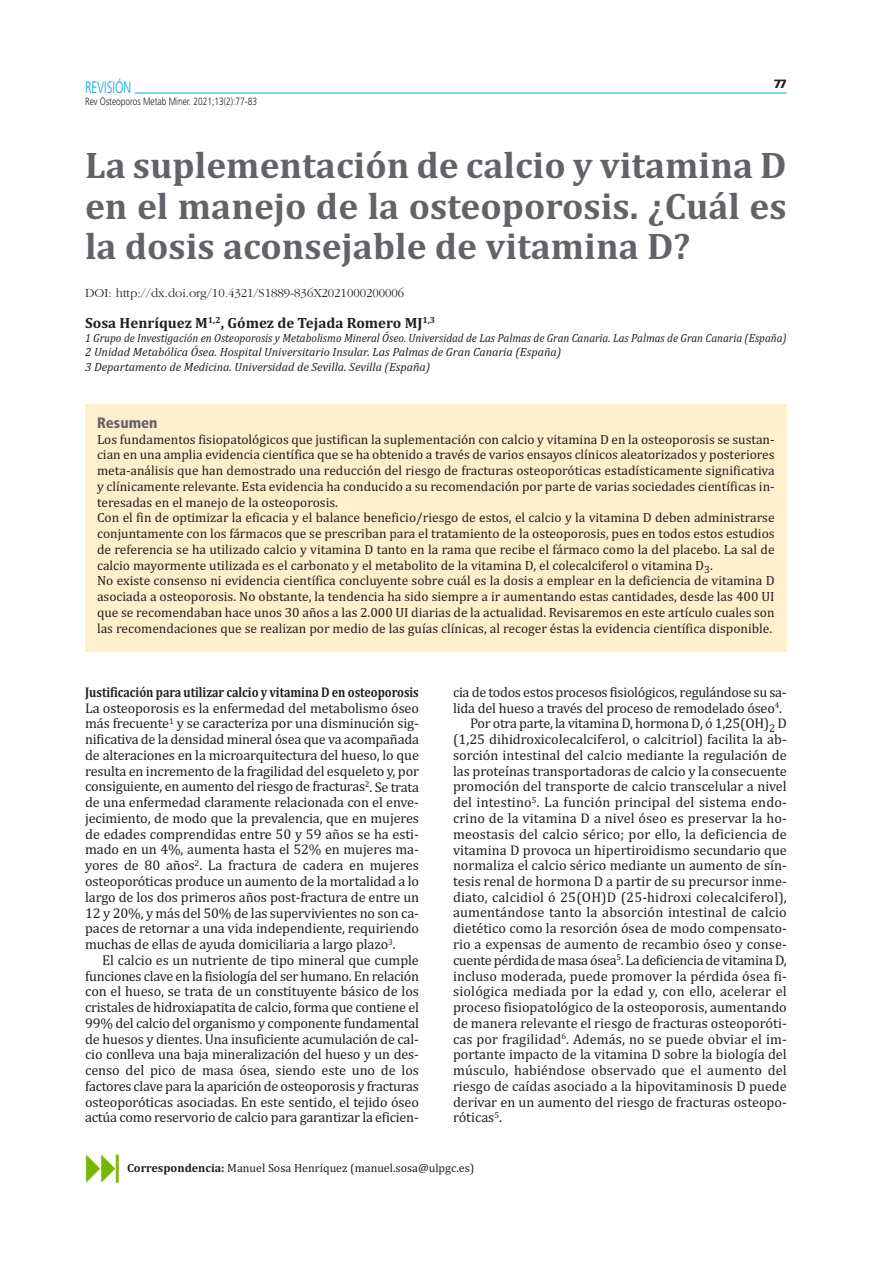
<style>
.page{position:relative;width:893px;height:1263px;background:#fff}
.page>*{position:absolute;margin:0;border:0;box-sizing:border-box;transform-origin:0 0}
.t1{font:700 37.5px/40.5px "Cambria";color:#626369;text-align:justify}
.t2{font:300 16.5px "Frutiger";color:#00a8e1;scale:.7 1}
.t3{font:700 15px "Cambria";color:#231f20}
.t4{font:900 condensed 15px "Frutiger";color:#626369}
.t5{font:14.25px/15.8px "Cambria";color:#231f20;text-align:justify}
.t6{font:14.25px "Cambria";letter-spacing:-.02em;color:#231f20}
.t7{font:700 14.25px "Cambria";color:#231f20;scale:.85 1}
.t8{font:14.25px "Cambria";letter-spacing:-.025em;color:#231f20}
.t9{font:13.5px/15.8px "Cambria";color:#231f20}
.t10{font:300 12.75px "Garamond";color:#231f20}
.t11{font:italic 12px/14.2px "Cambria";color:#231f20;scale:.92 1}
.t12{font:12px "Cambria";color:#231f20}
.t13{font:900 12px "Frutiger";color:#231f20}
.t14{font:300 10.5px "Frutiger";color:#231f20;scale:.8 1}
.s1{font-weight:700}
</style>
<div class="page">
<hr style="left:135px;top:93px;width:652px;height:1px;background:#00a8e1">
<div style="left:85px;top:405px;width:702px;height:247px;background:#ffefcc"></div>
<p class="t2" style="left:85px;top:80px;width:67px">REVISIÓN</p>
<p class="t14" style="left:85px;top:97px;width:217px">Rev Osteoporos Metab Miner. 2021;13(2):77-83</p>
<p class="t13" style="left:774px;top:79px;width:14px">77</p>
<h1 class="t1" style="left:85px;top:149px;width:703px">La suplementación de calcio y vitamina D en el manejo de la osteoporosis. ¿Cuál es la dosis aconsejable de vitamina D?</h1>
<p class="t10" style="left:85px;top:288px;width:321px">DOI: http://dx.doi.org/10.4321/S1889-836X2021000200006</p>
<p class="t3" style="left:85px;top:317px;width:352px">Sosa Henríquez M<sup>1,2</sup>, Gómez de Tejada Romero MJ<sup>1,3</sup></p>
<p class="t11" style="left:85px;top:332px;width:764px">1 Grupo de Investigación en Osteoporosis y Metabolismo Mineral Óseo. Universidad de Las Palmas de Gran Canaria. Las Palmas de Gran Canaria (España)<br>2 Unidad Metabólica Ósea. Hospital Universitario Insular. Las Palmas de Gran Canaria (España)<br>3 Departamento de Medicina. Universidad de Sevilla. Sevilla (España)</p>
<p class="t4" style="left:97px;top:417px;width:62px">Resumen</p>
<p class="t9" style="left:97px;top:432px;width:679px">Los fundamentos fisiopatológicos que justifican la suplementación con calcio y vitamina D en la osteoporosis se sustan‐ cian en una amplia evidencia científica que se ha obtenido a través de varios ensayos clínicos aleatorizados y posteriores meta‐análisis que han demostrado una reducción del riesgo de fracturas osteoporóticas estadísticamente significativa y clínicamente relevante. Esta evidencia ha conducido a su recomendación por parte de varias sociedades científicas in‐ teresadas en el manejo de la osteoporosis.<br>Con el fin de optimizar la eficacia y el balance beneficio/riesgo de estos, el calcio y la vitamina D deben administrarse conjuntamente con los fármacos que se prescriban para el tratamiento de la osteoporosis, pues en todos estos estudios de referencia se ha utilizado calcio y vitamina D tanto en la rama que recibe el fármaco como la del placebo. La sal de calcio mayormente utilizada es el carbonato y el metabolito de la vitamina D, el colecalciferol o vitamina D<sub>3</sub>.<br>No existe consenso ni evidencia científica concluyente sobre cuál es la dosis a emplear en la deficiencia de vitamina D asociada a osteoporosis. No obstante, la tendencia ha sido siempre a ir aumentando estas cantidades, desde las 400 UI que se recomendaban hace unos 30 años a las 2.000 UI diarias de la actualidad. Revisaremos en este artículo cuales son las recomendaciones que se realizan por medio de las guías clínicas, al recoger éstas la evidencia científica disponible.</p>
<p class="t7" style="left:85px;top:687px;width:394px">Justificación para utilizar calcio y vitamina D en osteoporosis</p>
<p class="t5" style="left:85px;top:701px;width:335px">La osteoporosis es la enfermedad del metabolismo óseo más frecuente<sup>1</sup> y se caracteriza por una disminución sig‐ nificativa de la densidad mineral ósea que va acompañada de alteraciones en la microarquitectura del hueso, lo que resulta en incremento de la fragilidad del esqueleto y, por consiguiente, en aumento del riesgo de fracturas<sup>2</sup>. Se trata de una enfermedad claramente relacionada con el enve‐ jecimiento, de modo que la prevalencia, que en mujeres de edades comprendidas entre 50 y 59 años se ha esti‐ mado en un 4%, aumenta hasta el 52% en mujeres ma‐ yores de 80 años<sup>2</sup>. La fractura de cadera en mujeres osteoporóticas produce un aumento de la mortalidad a lo largo de los dos primeros años post‐fractura de entre un 12 y 20%, y más del 50% de las supervivientes no son ca‐ paces de retornar a una vida independiente, requiriendo muchas de ellas de ayuda domiciliaria a largo plazo<sup>3</sup>.</p>
<p class="t5" style="left:85px;top:953px;width:335px;text-indent:17px">El calcio es un nutriente de tipo mineral que cumple funciones clave en la fisiología del ser humano. En relación con el hueso, se trata de un constituyente básico de los cristales de hidroxiapatita de calcio, forma que contiene el 99% del calcio del organismo y componente fundamental de huesos y dientes. Una insuficiente acumulación de cal‐ cio conlleva una baja mineralización del hueso y un des‐ censo del pico de masa ósea, siendo este uno de los factores clave para la aparición de osteoporosis y fracturas osteoporóticas asociadas. En este sentido, el tejido óseo actúa como reservorio de calcio para garantizar la eficien‐</p>
<p class="t6" style="left:453px;top:687px;width:335px">cia de todos estos procesos fisiológicos, regulándose su sa‐</p>
<p class="t5" style="left:453px;top:701px;width:331px">lida del hueso a través del proceso de remodelado óseo<sup>4</sup>.</p>
<p class="t6" style="left:470px;top:718px;width:318px">Por otra parte, la vitamina D, hormona D, ó 1,25(OH)<sub>2</sub> D</p>
<p class="t5" style="left:453px;top:733px;width:335px">(1,25 dihidroxicolecalciferol, o calcitriol) facilita la ab‐</p>
<p class="t5" style="left:453px;top:749px;width:335px">sorción intestinal del calcio mediante la regulación de</p>
<p class="t5" style="left:453px;top:764px;width:335px">las proteínas transportadoras de calcio y la consecuente</p>
<p class="t5" style="left:453px;top:780px;width:335px">promoción del transporte de calcio transcelular a nivel</p>
<p class="t5" style="left:453px;top:796px;width:335px">del intestino<sup>5</sup>. La función principal del sistema endo‐</p>
<p class="t5" style="left:453px;top:812px;width:335px">crino de la vitamina D a nivel óseo es preservar la ho‐</p>
<p class="t5" style="left:453px;top:827px;width:335px">meostasis del calcio sérico; por ello, la deficiencia de</p>
<p class="t5" style="left:453px;top:843px;width:335px">vitamina D provoca un hipertiroidismo secundario que</p>
<p class="t5" style="left:453px;top:859px;width:335px">normaliza el calcio sérico mediante un aumento de sín‐</p>
<p class="t5" style="left:453px;top:875px;width:335px">tesis renal de hormona D a partir de su precursor inme‐</p>
<p class="t5" style="left:453px;top:890px;width:335px">diato, calcidiol ó 25(OH)D (25‐hidroxi colecalciferol),</p>
<p class="t5" style="left:453px;top:906px;width:335px">aumentándose tanto la absorción intestinal de calcio</p>
<p class="t5" style="left:453px;top:922px;width:335px">dietético como la resorción ósea de modo compensato‐</p>
<p class="t5" style="left:453px;top:938px;width:335px">rio a expensas de aumento de recambio óseo y conse‐</p>
<p class="t8" style="left:453px;top:955px;width:335px">cuente pérdida de masa ósea<sup>5</sup>. La deficiencia de vitamina D,</p>
<p class="t5" style="left:453px;top:969px;width:335px">incluso moderada, puede promover la pérdida ósea fi‐</p>
<p class="t5" style="left:453px;top:985px;width:335px">siológica mediada por la edad y, con ello, acelerar el</p>
<p class="t5" style="left:453px;top:1001px;width:335px">proceso fisiopatológico de la osteoporosis, aumentando</p>
<p class="t5" style="left:453px;top:1016px;width:335px">de manera relevante el riesgo de fracturas osteoporóti‐</p>
<p class="t5" style="left:453px;top:1032px;width:335px">cas por fragilidad<sup>6</sup>. Además, no se puede obviar el im‐</p>
<p class="t5" style="left:453px;top:1048px;width:335px">portante impacto de la vitamina D sobre la biología del</p>
<p class="t5" style="left:453px;top:1064px;width:335px">músculo, habiéndose observado que el aumento del</p>
<p class="t5" style="left:453px;top:1079px;width:335px">riesgo de caídas asociado a la hipovitaminosis D puede</p>
<p class="t5" style="left:453px;top:1095px;width:335px">derivar en un aumento del riesgo de fracturas osteopo‐</p>
<p class="t5" style="left:453px;top:1111px;width:51px">róticas<sup>5</sup>.</p>
<p class="t12" style="left:127px;top:1164px;width:349px"><span class="s1">Correspondencia:</span> Manuel Sosa Henríquez (manuel.sosa@ulpgc.es)</p>
</div>
